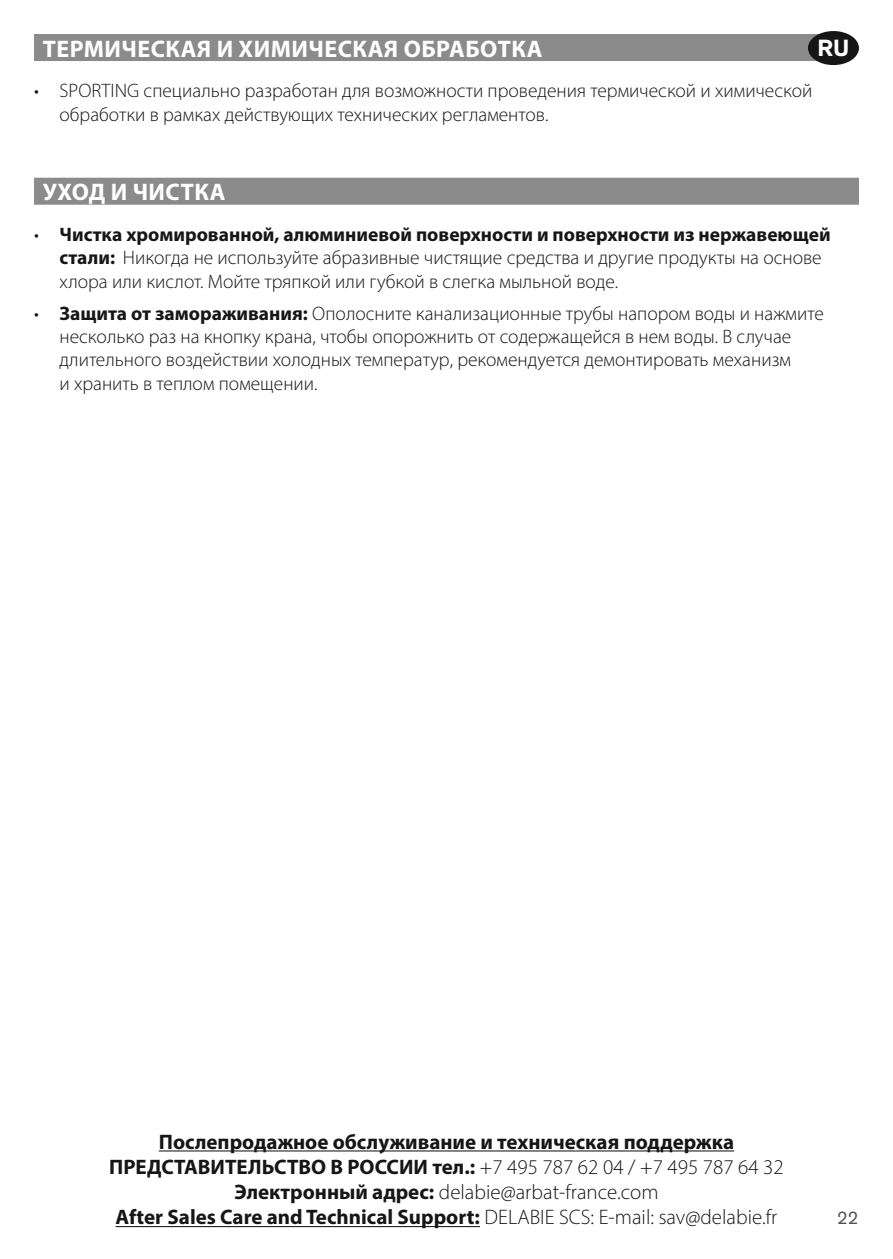
<style>
.page{position:relative;width:893px;height:1259px;background:#fff}
.page>*{position:absolute;margin:0;border:0;box-sizing:border-box;transform-origin:0 0}
.t1{font:700 24px "Myriad Pro";letter-spacing:.02em;color:#fff}
.t2{font:700 24px "Theinhardt";color:#fff}
.t3{font:700 21px/25.2px "Myriad Pro";color:#161616;text-align:center}
.t4{font:300 19.5px/23.4px "Myriad Pro";color:#161616}
.t5{font:18px "Theinhardt";color:#515151}
.s1{font-weight:700}
.s2{font-weight:300}
</style>
<div class="page">
<div style="left:34px;top:34px;width:808px;height:27px;background:#8b8b8b"></div>
<div style="left:34px;top:178px;width:825px;height:27px;background:#8b8b8b"></div>
<div style="left:808px;top:31px;width:51px;height:34px;background:#161616;border-radius:50%"></div>
<hr style="left:159px;top:1150px;width:575px;height:1px;background:#161616">
<hr style="left:116px;top:1226px;width:364px;height:1px;background:#161616">
<p class="t1" style="left:43px;top:39px;width:501px">ТЕРМИЧЕСКАЯ И ХИМИЧЕСКАЯ ОБРАБОТКА</p>
<p class="t4" style="left:60px;top:80px;width:754px;text-indent:-26px">• SPORTING специально разработан для возможности проведения термической и химической обработки в рамках действующих технических регламентов.</p>
<p class="t2" style="left:817px;top:40px;width:33px">RU</p>
<p class="t1" style="left:43px;top:183px;width:184px">УХОД И ЧИСТКА</p>
<p class="t4" style="left:60px;top:223px;width:773px;text-indent:-26px">• <span class="s1">Чистка хромированной, алюминиевой поверхности и поверхности из нержавеющей стали:</span> Никогда не используйте абразивные чистящие средства и другие продукты на основе хлора или кислот. Мойте тряпкой или губкой в слегка мыльной воде.</p>
<p class="t4" style="left:60px;top:302px;width:766px;text-indent:-26px">• <span class="s1">Защита от замораживания:</span> Ополосните канализационные трубы напором воды и нажмите несколько раз на кнопку крана, чтобы опорожнить от содержащейся в нем воды. В случае длительного воздействии холодных температур, рекомендуется демонтировать механизм<br>и хранить в теплом помещении.</p>
<p class="t3" style="left:109px;top:1130px;width:676px">Послепродажное обслуживание и техническая поддержка ПРЕДСТАВИТЕЛЬСТВО В РОССИИ тел.: <span class="s2">+7 495 787 62 04 / +7 495 787 64 32<br></span>Электронный адрес: <span class="s2">delabie@arbat-france.com<br></span>After Sales Care and Technical Support: <span class="s2">DELABIE SCS: E-mail: sav@delabie.fr</span></p>
<p class="t5" style="left:837px;top:1207px;width:23px">22</p>
</div>
